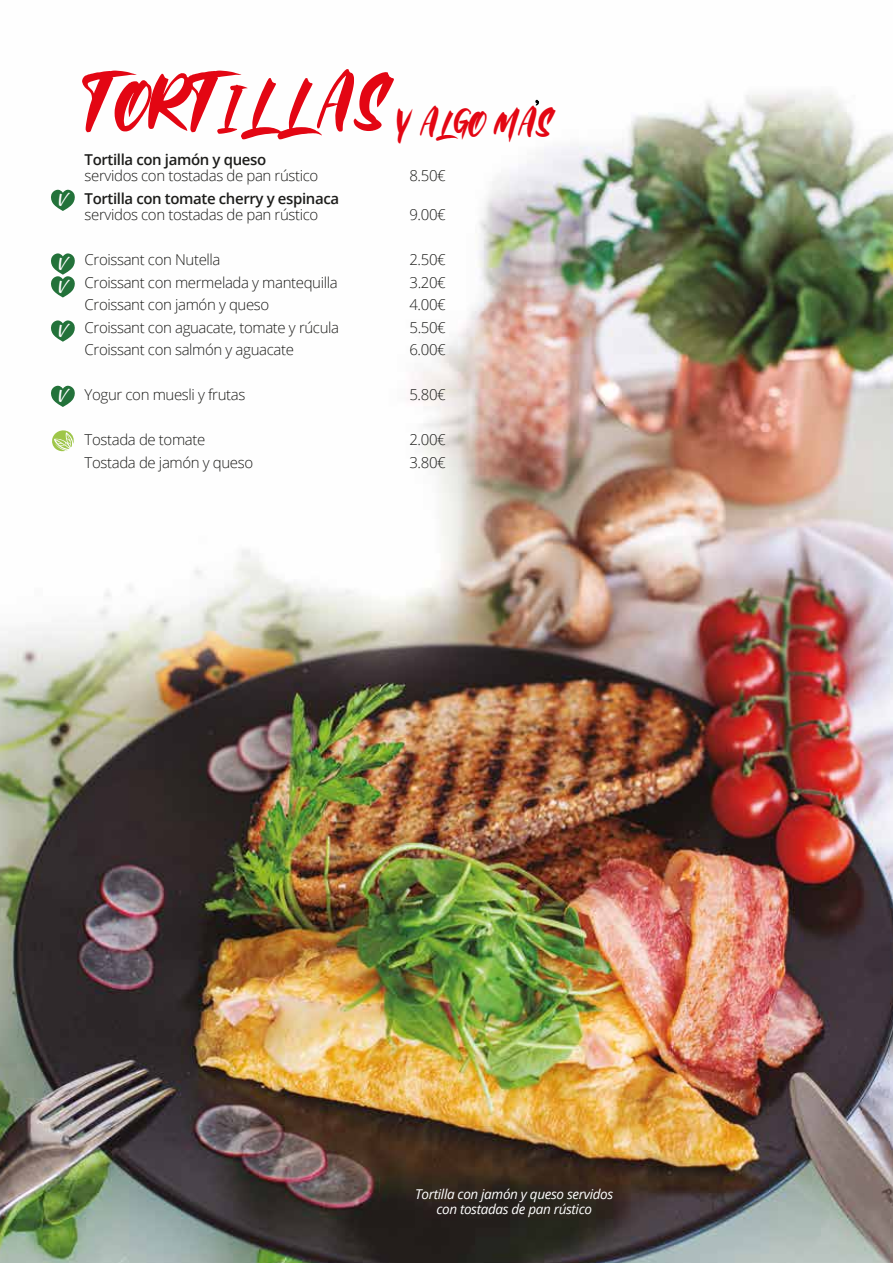
<style>
.page{position:relative;width:893px;height:1263px;background:#fff}
.page>*{position:absolute;margin:0;border:0;box-sizing:border-box;transform-origin:0 0}
.t1{font:82.5px "Mallent";color:#e30613}
.t2{font:15.9px "Hughs";color:#fff}
.t3{font:300 15px "Open Sans";letter-spacing:-.025em;color:#1d1d1b}
.t4{font:600 15px "Open Sans";letter-spacing:-.025em;color:#1d1d1b}
.t5{font:italic 13.5px/15px "Open Sans";letter-spacing:-.025em;color:#fff;text-align:center}
</style>
<div class="page">
<img style="left:0;top:92px;width:893px;height:1171px">
<svg style="left:50px;top:189px;width:25px;height:22px"></svg>
<svg style="left:50px;top:253px;width:25px;height:45px"></svg>
<svg style="left:50px;top:320px;width:25px;height:22px"></svg>
<svg style="left:50px;top:385px;width:25px;height:22px"></svg>
<svg style="left:51px;top:430px;width:24px;height:22px"></svg>
<svg style="left:527px;top:100px;width:12px;height:13px"></svg>
<p class="t2" style="left:57px;top:191px;width:10px">V</p>
<p class="t2" style="left:57px;top:254px;width:10px">V</p>
<p class="t2" style="left:57px;top:277px;width:10px">V</p>
<p class="t2" style="left:57px;top:321px;width:10px">V</p>
<p class="t2" style="left:57px;top:386px;width:10px">V</p>
<h1 class="t1" style="left:86px;top:45px;width:468px">TORTILLAS <sub>Y</sub> <sub>ALGO</sub> <sub>MAS</sub></h1>
<p class="t4" style="left:85px;top:149px;width:183px">Tortilla con jamón y queso</p>
<p class="t3" style="left:85px;top:166px;width:235px">servidos con tostadas de pan rústico</p>
<p class="t3" style="left:409px;top:166px;width:38px">8.50€</p>
<p class="t4" style="left:85px;top:188px;width:256px">Tortilla con tomate cherry y espinaca</p>
<p class="t3" style="left:85px;top:205px;width:235px">servidos con tostadas de pan rústico</p>
<p class="t3" style="left:409px;top:205px;width:38px">9.00€</p>
<p class="t3" style="left:85px;top:250px;width:137px">Croissant con Nutella</p>
<p class="t3" style="left:409px;top:250px;width:38px">2.50€</p>
<p class="t3" style="left:85px;top:272px;width:255px">Croissant con mermelada y mantequilla</p>
<p class="t3" style="left:409px;top:272px;width:38px">3.20€</p>
<p class="t3" style="left:85px;top:295px;width:186px">Croissant con jamón y queso</p>
<p class="t3" style="left:409px;top:295px;width:38px">4.00€</p>
<p class="t3" style="left:85px;top:317px;width:256px">Croissant con aguacate, tomate y rúcula</p>
<p class="t3" style="left:409px;top:317px;width:38px">5.50€</p>
<p class="t3" style="left:85px;top:340px;width:211px">Croissant con salmón y aguacate</p>
<p class="t3" style="left:409px;top:340px;width:38px">6.00€</p>
<p class="t3" style="left:85px;top:385px;width:162px">Yogur con muesli y frutas</p>
<p class="t3" style="left:409px;top:385px;width:38px">5.80€</p>
<p class="t3" style="left:85px;top:430px;width:122px">Tostada de tomate</p>
<p class="t3" style="left:409px;top:430px;width:38px">2.00€</p>
<p class="t3" style="left:85px;top:452px;width:170px">Tostada de jamón y queso</p>
<p class="t3" style="left:409px;top:452px;width:38px">3.80€</p>
<p class="t5" style="left:415px;top:1186px;width:200px">Tortilla con jamón y queso servidos con tostadas de pan rústico</p>
<p class="t5" style="left:407px;top:1194px;width:200px">Tortilla con jamón y queso servidos</p>
</div>
